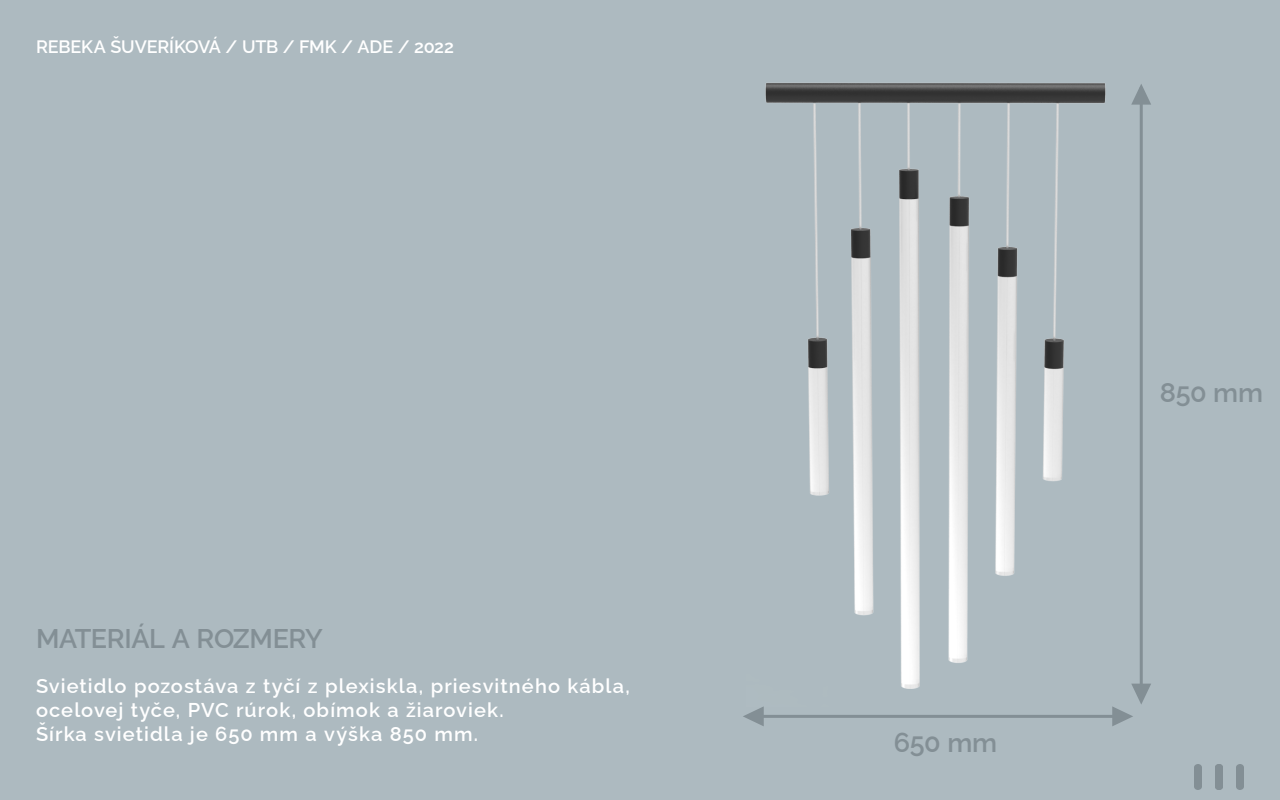
<style>
.page{position:relative;width:1280px;height:800px;background:#adbac0}
.page>*{position:absolute;margin:0;border:0;box-sizing:border-box;transform-origin:0 0}
.t1{font:600 27px "Raleway";letter-spacing:-.015em;color:#838f95}
.t2{font:600 20px/24px "Raleway";letter-spacing:.055em;color:#fff}
.t3{font:600 18px "Raleway";letter-spacing:-.01em;color:#fff}
</style>
<div class="page">
<div style="left:1236px;top:764px;width:8px;height:26px;background:#838f95;border-radius:4px"></div>
<div style="left:1215px;top:764px;width:8px;height:26px;background:#838f95;border-radius:4px"></div>
<div style="left:1194px;top:764px;width:8px;height:26px;background:#838f95;border-radius:4px"></div>
<img style="left:765px;top:83px;width:341px;height:606px">
<hr style="left:750px;top:715px;width:376px;height:3px;background:#838f95">
<svg style="left:743px;top:706px;width:21px;height:20px"></svg>
<hr style="left:1140px;top:87px;width:3px;height:611px;background:#838f95">
<svg style="left:1131px;top:84px;width:20px;height:21px"></svg>
<svg style="left:1112px;top:684px;width:39px;height:42px"></svg>
<p class="t3" style="left:36px;top:32px;width:419px">REBEKA ŠUVERÍKOVÁ / UTB / FMK / ADE / 2022</p>
<p class="t1" style="left:36px;top:617px;width:289px">MATERIÁL A ROZMERY</p>
<p class="t2" style="left:36px;top:672px;width:596px">Svietidlo pozostáva z tyčí z plexiskla, priesvitného kábla, ocelovej tyče, PVC rúrok, obímok a žiaroviek.</p>
<p class="t2" style="left:36px;top:720px;width:444px">Šírka svietidla je 650 mm a výška 850 mm.</p>
<p class="t1" style="left:894px;top:721px;width:105px">650 mm</p>
<p class="t1" style="left:1160px;top:371px;width:105px">850 mm</p>
</div>
